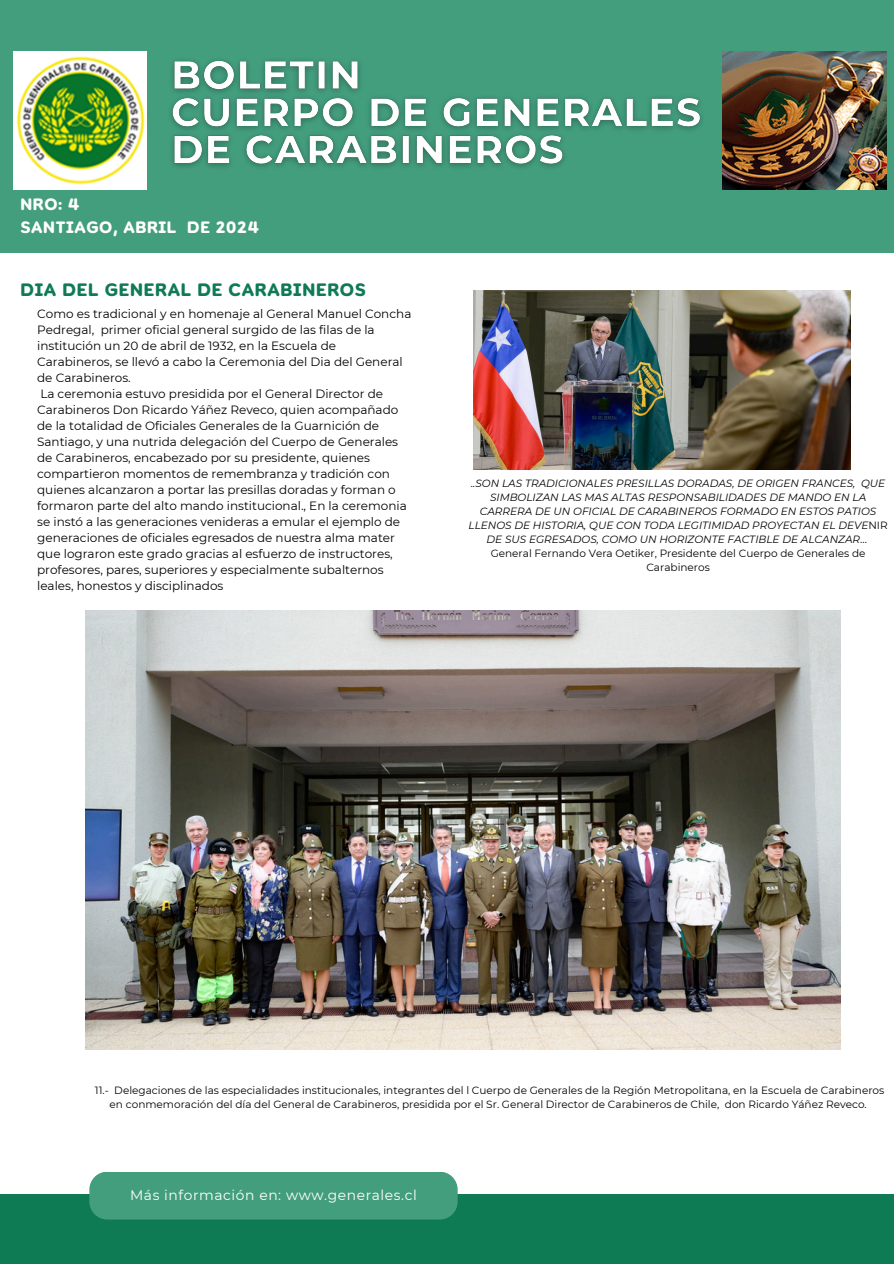
<style>
.page{position:relative;width:894px;height:1264px;background:#fff}
.page>*{position:absolute;margin:0;border:0;box-sizing:border-box;transform-origin:0 0}
.t1{font:18px "Opun Mai 700";letter-spacing:.04em;color:#0e7b55}
.t2{font:16.5px/22.5px "Opun Mai 700";letter-spacing:.04em;color:#fff}
.t3{font:13.8px "Montserrat";letter-spacing:.04em;color:#fff}
.t4{font:12px/16px "Montserrat";color:#000}
.t5{font:10.5px/14px "Montserrat";color:#000;text-align:center}
.t6{font:italic 10.5px/14px "Montserrat";color:#000;text-align:center}
.s1{font-style:normal}
</style>
<div class="page">
<div style="left:0;top:0;width:893px;height:253px;background:#439e7e"></div>
<div style="left:0;top:1193px;width:893px;height:70px;background:#0e7b55"></div>
<div style="left:89px;top:1172px;width:368px;height:47px;background:#439e7e"></div>
<img style="left:14px;top:51px;width:132px;height:139px">
<img style="left:722px;top:51px;width:163px;height:139px">
<img style="left:473px;top:291px;width:377px;height:178px">
<img style="left:86px;top:610px;width:753px;height:439px">
<img style="left:170px;top:60px;width:532px;height:107px">
<h4 class="t2" style="left:20px;top:193px;width:240px">NRO: 4<br>SANTIAGO, ABRIL DE 2024</h4>
<p class="t1" style="left:20px;top:279px;width:347px">DIA DEL GENERAL DE CARABINEROS</p>
<p class="t4" style="left:37px;top:306px;width:375px">Como es tradicional y en homenaje al General Manuel Concha Pedregal, primer oficial general surgido de las filas de la institución un 20 de abril de 1932, en la Escuela de Carabineros, se llevó a cabo la Ceremonia del Dia del General de Carabineros.<br>La ceremonia estuvo presidida por el General Director de Carabineros Don Ricardo Yáñez Reveco, quien acompañado de la totalidad de Oficiales Generales de la Guarnición de Santiago, y una nutrida delegación del Cuerpo de Generales de Carabineros, encabezado por su presidente, quienes compartieron momentos de remembranza y tradición con quienes alcanzaron a portar las presillas doradas y forman o formaron parte del alto mando institucional., En la ceremonia se instó a las generaciones venideras a emular el ejemplo de generaciones de oficiales egresados de nuestra alma mater que lograron este grado gracias al esfuerzo de instructores, profesores, pares, superiores y especialmente subalternos leales, honestos y disciplinados</p>
<p class="t6" style="left:468px;top:476px;width:420px">..SON LAS TRADICIONALES PRESILLAS DORADAS, DE ORIGEN FRANCES, QUE SIMBOLIZAN LAS MAS ALTAS RESPONSABILIDADES DE MANDO EN LA CARRERA DE UN OFICIAL DE CARABINEROS FORMADO EN ESTOS PATIOS LLENOS DE HISTORIA, QUE CON TODA LEGITIMIDAD PROYECTAN EL DEVE<span class="s1">NIR </span>DE SUS EGRESADOS, COMO UN HORIZONTE FACTIBLE DE ALCANZAR<span class="s1">...</span></p>
<h3 class="t5" style="left:490px;top:546px;width:376px">General Fernando Vera Oetiker, Presidente del Cuerpo de Generales de<br>Carabineros</h3>
<p class="t5" style="left:95px;top:1083px;width:790px">11.- Delegaciones de las especialidades institucionales, integrantes del l Cuerpo de Generales de la Región Metropolitana, en la Escuela de Carabineros en conmemoración del día del General de Carabineros, presidida por el Sr. General Director de Carabineros de Chile, don Ricardo Yáñez Reveco.</p>
<p class="t3" style="left:130px;top:1186px;width:288px">Más información en: www.generales.cl</p>
</div>
